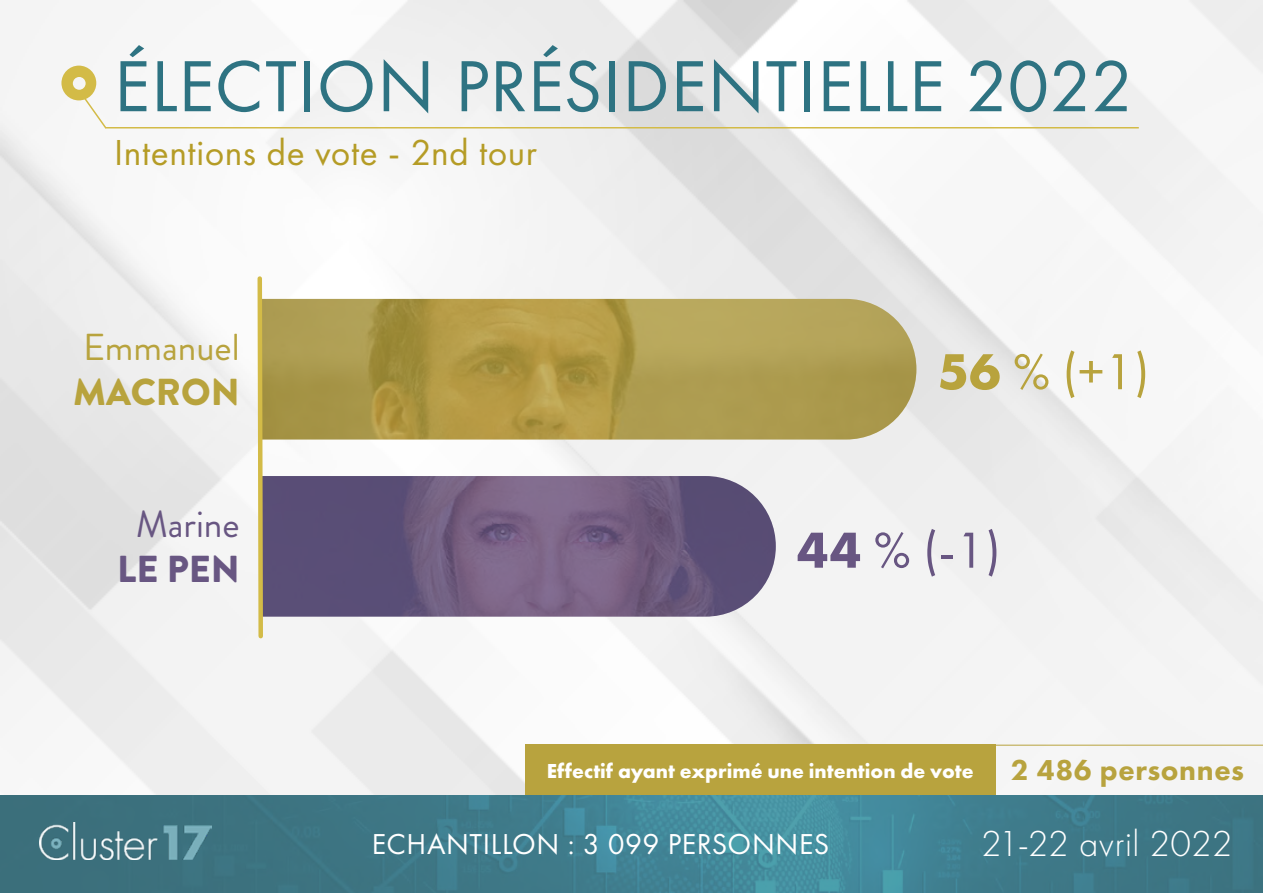
<style>
.page{position:relative;width:1263px;height:893px;background:#fff}
.page>*{position:absolute;margin:0;border:0;box-sizing:border-box;transform-origin:0 0}
.t1{font:75px "Futura PT";letter-spacing:.005em;color:#2e7382}
.t2{font:52.5px "Futura PT";color:#b8a33d}
.t3{font:52.5px "Futura PT";color:#685682}
.t4{font:37.5px "Futura PT";letter-spacing:.015em;color:#b59c26}
.t5{font:300 37.5px "Futura PT";letter-spacing:.01em;color:#fff}
.t6{font:37.5px "Brandon Grotesque";color:#b8a33d}
.t7{font:900 37.5px "Brandon Grotesque";color:#b8a33d}
.t8{font:37.5px "Brandon Grotesque";color:#685682}
.t9{font:900 37.5px "Brandon Grotesque";color:#685682}
.t10{font:29.85px "Futura PT";letter-spacing:.015em;color:#fff}
.t11{font:700 21px "Futura PT";color:#fff}
.s1{font-weight:700}
.s2{font-weight:800;font-size:29.85px;color:#b8a33e}
</style>
<div class="page">
<img style="left:0;top:0;width:1263px;height:795px">
<img style="left:0;top:795px;width:1263px;height:98px">
<img style="left:39px;top:822px;width:173px;height:38px">
<img style="left:265px;top:476px;width:511px;height:141px">
<hr style="left:105px;top:127px;width:1034px;height:1px;background:#d3bb47">
<svg style="left:61px;top:66px;width:47px;height:64px"></svg>
<img style="left:265px;top:299px;width:651px;height:140px">
<svg style="left:255px;top:274px;width:10px;height:367px"></svg>
<div style="left:525px;top:745px;width:470px;height:50px;background:#b8a33e"></div>
<hr style="left:995px;top:745px;width:268px;height:1px;background:#b8a33e">
<h1 class="t1" style="left:114px;top:42px;width:1021px">ÉLECTION PRÉSIDENTIELLE 2022</h1>
<h3 class="t4" style="left:114px;top:130px;width:424px">Intentions de vote - 2nd tour</h3>
<h3 class="t6" style="left:83px;top:321px;width:158px">Emmanuel</h3>
<h3 class="t7" style="left:73px;top:365px;width:168px">MACRON</h3>
<h3 class="t8" style="left:136px;top:498px;width:105px">Marine</h3>
<h3 class="t9" style="left:117px;top:542px;width:124px">LE PEN</h3>
<h2 class="t2" style="left:938px;top:341px;width:213px"><span class="s1">56</span> % (+1)</h2>
<h2 class="t3" style="left:797px;top:519px;width:205px"><span class="s1">44</span> % (-1)</h2>
<p class="t11" style="left:547px;top:757px;width:699px">Effectif ayant exprimé une intention de vote <span class="s2">2 486 personnes</span></p>
<h3 class="t10" style="left:372px;top:826px;width:459px">ECHANTILLON : 3 099 PERSONNES</h3>
<h3 class="t5" style="left:981px;top:822px;width:253px">21-22 avril 2022</h3>
</div>
